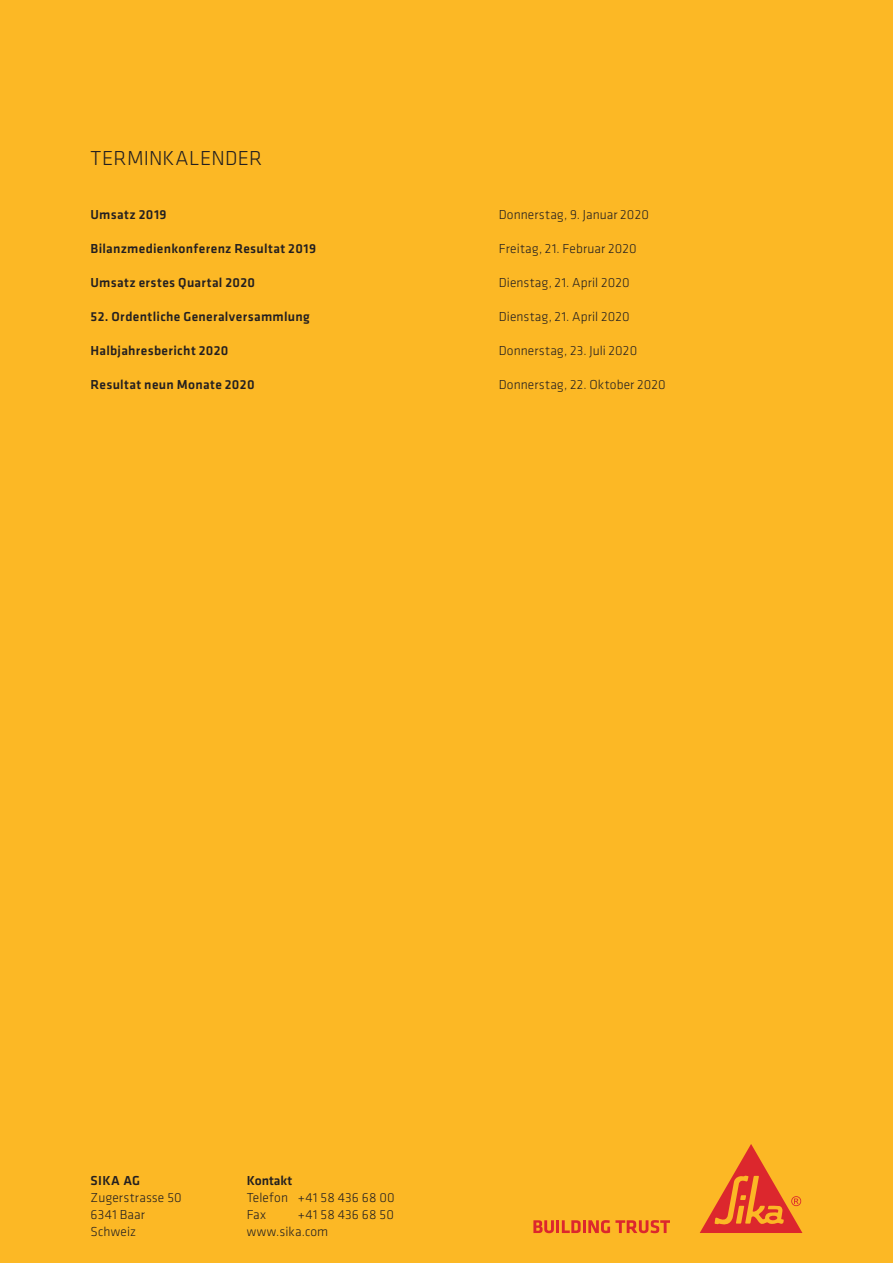
<style>
.page{position:relative;width:893px;height:1263px;background:#fcb825}
.page>*{position:absolute;margin:0;border:0;box-sizing:border-box;transform-origin:0 0}
.t1{font:300 21px "Klavika Basic";letter-spacing:.01em;color:#231f20}
.t2{font:300 13.5px/17px "Klavika Basic";letter-spacing:.01em;color:#231f20}
.t3{font:500 13.5px "Klavika Basic";letter-spacing:.025em;color:#231f20}
.t4{font:500 13.5px "Klavika Basic";color:#231f20}
</style>
<div class="page">
<svg style="left:533px;top:1220px;width:137px;height:13px"></svg>
<svg style="left:700px;top:1144px;width:102px;height:89px"></svg>
<h1 class="t1" style="left:91px;top:145px;width:173px">TERMINKALENDER</h1>
<p class="t3" style="left:91px;top:205px;width:78px">Umsatz 2019</p>
<p class="t2" style="left:499px;top:206px;width:152px">Donnerstag, 9. Januar 2020</p>
<p class="t3" style="left:91px;top:239px;width:227px">Bilanzmedienkonferenz Resultat 2019</p>
<p class="t2" style="left:499px;top:240px;width:139px">Freitag, 21. Februar 2020</p>
<p class="t3" style="left:91px;top:273px;width:166px">Umsatz erstes Quartal 2020</p>
<p class="t2" style="left:499px;top:274px;width:132px">Dienstag, 21. April 2020</p>
<p class="t3" style="left:91px;top:307px;width:221px">52. Ordentliche Generalversammlung</p>
<p class="t2" style="left:499px;top:308px;width:132px">Dienstag, 21. April 2020</p>
<p class="t3" style="left:91px;top:341px;width:140px">Halbjahresbericht 2020</p>
<p class="t2" style="left:499px;top:342px;width:140px">Donnerstag, 23. Juli 2020</p>
<p class="t3" style="left:91px;top:375px;width:166px">Resultat neun Monate 2020</p>
<p class="t2" style="left:499px;top:376px;width:169px">Donnerstag, 22. Oktober 2020</p>
<p class="t3" style="left:91px;top:1171px;width:51px">SIKA AG</p>
<p class="t2" style="left:91px;top:1189px;width:93px">Zugerstrasse 50<br>6341 Baar<br>Schweiz</p>
<p class="t4" style="left:247px;top:1171px;width:47px">Kontakt</p>
<p class="t2" style="left:247px;top:1189px;width:150px">Telefon +41 58 436 68 00<br>Fax</p>
<p class="t2" style="left:247px;top:1206px;width:149px;text-indent:51px">+41 58 436 68 50 www.sika.com</p>
</div>
